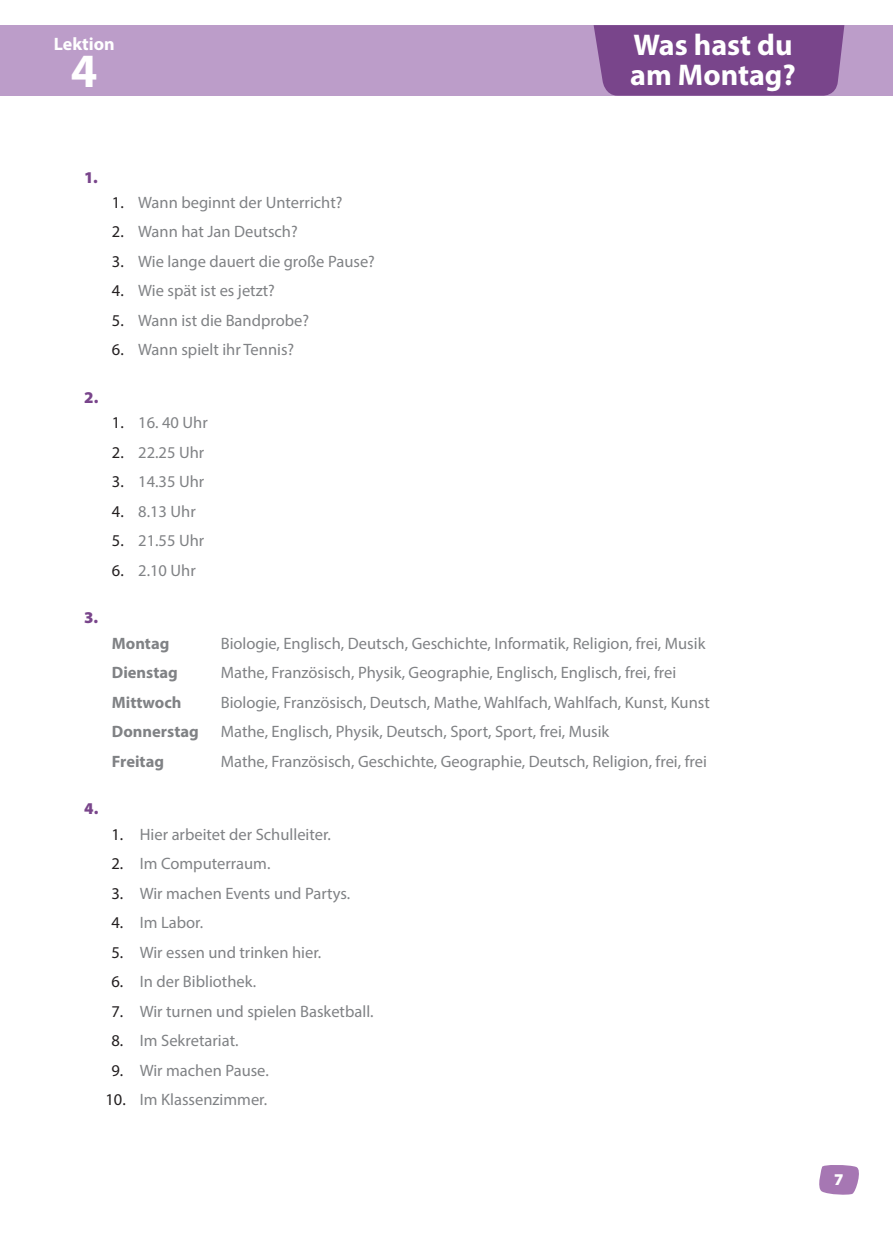
<style>
.page{position:relative;width:893px;height:1234px;background:#fff}
.page>*{position:absolute;margin:0;border:0;box-sizing:border-box;transform-origin:0 0}
.t1{font:700 48px "Myriad Pro";color:#fff}
.t2{font:700 30px/30px "Myriad Pro";color:#fff}
.t3{font:700 18px "Myriad Pro";color:#fff}
.t4{font:16.5px "Myriad Pro";color:#808285}
.t5{font:700 16.5px "Myriad Pro";color:#808285}
.t6{font:900 16.5px "Myriad Pro";color:#79458b}
.t7{font:900 16.5px "Myriad Pro";color:#fff}
.s1{color:#231f20}
</style>
<div class="page">
<svg style="left:819px;top:1165px;width:40px;height:30px"></svg>
<div style="left:0;top:25px;width:893px;height:71px;background:#bc9dc9"></div>
<svg style="left:594px;top:25px;width:250px;height:71px;background:#7c498d"></svg>
<p class="t3" style="left:54px;top:32px;width:62px">Lektion</p>
<h1 class="t1" style="left:71px;top:40px;width:28px">4</h1>
<p class="t6" style="left:84px;top:168px;width:15px">1.</p>
<p class="t6" style="left:84px;top:388px;width:16px">2.</p>
<p class="t4" style="left:112px;top:192px;width:232px"><span class="s1">1.</span> Wann beginnt der Unterricht?</p>
<p class="t4" style="left:112px;top:221px;width:187px"><span class="s1">2.</span> Wann hat Jan Deutsch?</p>
<p class="t4" style="left:112px;top:251px;width:265px"><span class="s1">3.</span> Wie lange dauert die große Pause?</p>
<p class="t4" style="left:112px;top:280px;width:165px"><span class="s1">4.</span> Wie spät ist es jetzt?</p>
<p class="t4" style="left:112px;top:310px;width:199px"><span class="s1">5.</span> Wann ist die Bandprobe?</p>
<p class="t4" style="left:112px;top:339px;width:184px"><span class="s1">6.</span> Wann spielt ihr Tennis?</p>
<p class="t4" style="left:112px;top:412px;width:97px"><span class="s1">1.</span> 16. 40 Uhr</p>
<p class="t4" style="left:112px;top:442px;width:94px"><span class="s1">2.</span> 22.25 Uhr</p>
<p class="t4" style="left:112px;top:471px;width:94px"><span class="s1">3.</span> 14.35 Uhr</p>
<p class="t4" style="left:112px;top:501px;width:85px"><span class="s1">4.</span> 8.13 Uhr</p>
<p class="t4" style="left:112px;top:530px;width:94px"><span class="s1">5.</span> 21.55 Uhr</p>
<p class="t4" style="left:112px;top:560px;width:85px"><span class="s1">6.</span> 2.10 Uhr</p>
<p class="t6" style="left:84px;top:608px;width:16px">3.</p>
<h2 class="t2" style="left:630px;top:29px;width:167px">Was hast du am Montag?</h2>
<p class="t5" style="left:112px;top:632px;width:59px">Montag</p>
<p class="t4" style="left:221px;top:633px;width:486px">Biologie, Englisch, Deutsch, Geschichte, Informatik, Religion, frei, Musik</p>
<p class="t5" style="left:112px;top:661px;width:68px">Dienstag</p>
<p class="t4" style="left:221px;top:662px;width:457px">Mathe, Französisch, Physik, Geographie, Englisch, Englisch, frei, frei</p>
<p class="t5" style="left:112px;top:691px;width:71px">Mittwoch</p>
<p class="t4" style="left:221px;top:692px;width:491px">Biologie, Französisch, Deutsch, Mathe, Wahlfach, Wahlfach, Kunst, Kunst</p>
<p class="t5" style="left:112px;top:720px;width:88px">Donnerstag</p>
<p class="t4" style="left:221px;top:721px;width:390px">Mathe, Englisch, Physik, Deutsch, Sport, Sport, frei, Musik</p>
<p class="t5" style="left:112px;top:750px;width:54px">Freitag</p>
<p class="t4" style="left:221px;top:751px;width:488px">Mathe, Französisch, Geschichte, Geographie, Deutsch, Religion, frei, frei</p>
<p class="t6" style="left:84px;top:799px;width:16px">4.</p>
<p class="t4" style="left:111px;top:823px;width:221px"><span class="s1">1.</span> Hier arbeitet der Schulleiter.</p>
<p class="t4" style="left:111px;top:853px;width:161px"><span class="s1">2.</span> Im Computerraum.</p>
<p class="t4" style="left:111px;top:882px;width:240px"><span class="s1">3.</span> Wir machen Events und Partys.</p>
<p class="t4" style="left:111px;top:912px;width:93px"><span class="s1">4.</span> Im Labor.</p>
<p class="t4" style="left:111px;top:941px;width:211px"><span class="s1">5.</span> Wir essen und trinken hier.</p>
<p class="t4" style="left:111px;top:971px;width:146px"><span class="s1">6.</span> In der Bibliothek.</p>
<p class="t4" style="left:111px;top:1000px;width:264px"><span class="s1">7.</span> Wir turnen und spielen Basketball.</p>
<p class="t4" style="left:111px;top:1030px;width:129px"><span class="s1">8.</span> Im Sekretariat.</p>
<p class="t4" style="left:111px;top:1059px;width:159px"><span class="s1">9.</span> Wir machen Pause.</p>
<p class="t4" style="left:105px;top:1089px;width:163px"><span class="s1">10.</span> Im Klassenzimmer.</p>
<p class="t7" style="left:834px;top:1169px;width:11px">7</p>
</div>
